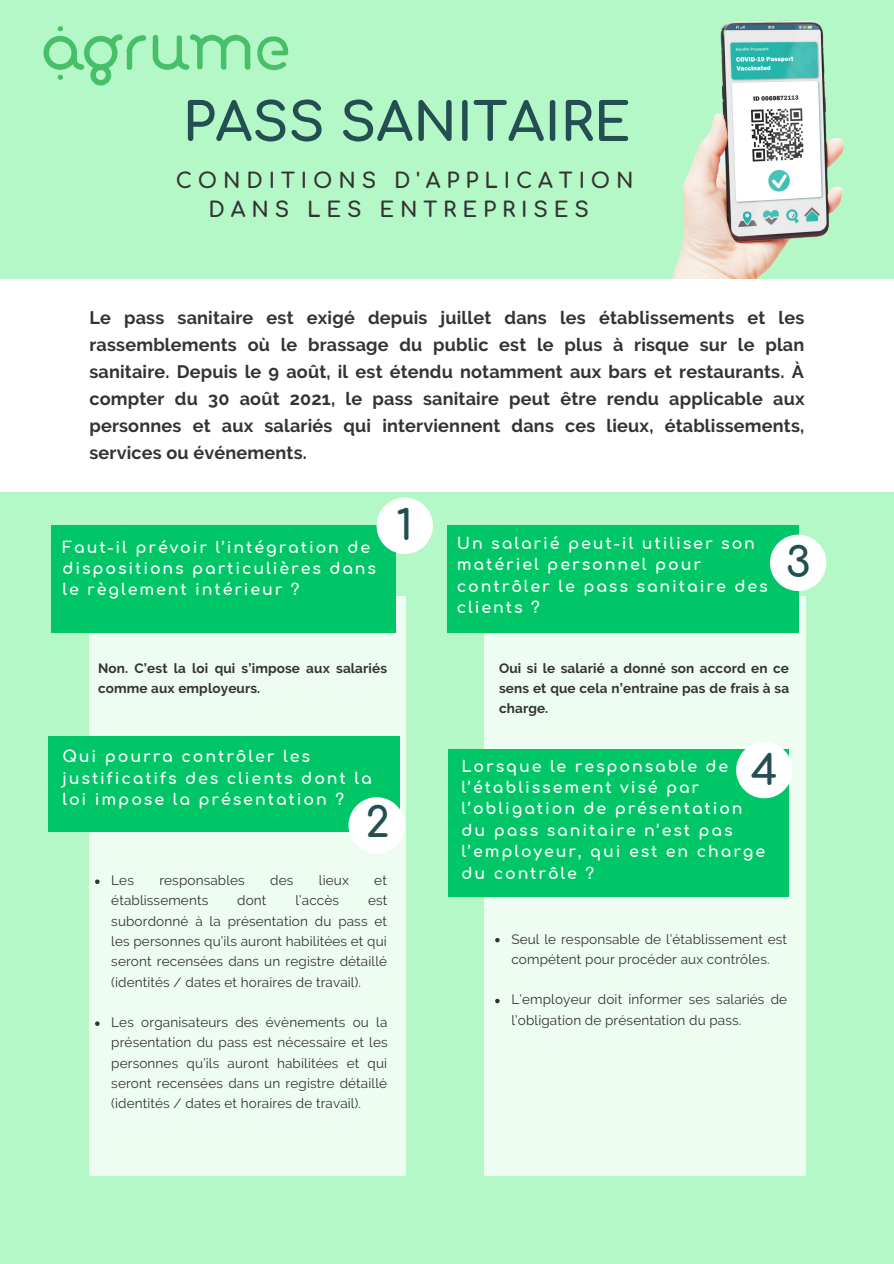
<style>
.page{position:relative;width:894px;height:1264px;background:#fff}
.page>*{position:absolute;margin:0;border:0;box-sizing:border-box;transform-origin:0 0}
.t1{font:700 52.5px "Comfortaa";color:#234f52}
.t2{font:700 41.25px "Comfortaa";color:#234f52}
.t3{font:700 21px/29.2px "Comfortaa";letter-spacing:.28em;color:#333;text-align:center}
.t4{font:700 18px/27px "Raleway";letter-spacing:.01em;color:#333;text-align:justify}
.t5{font:700 15.9px/21.5px "Comfortaa";letter-spacing:.12em;color:#fff}
.t6{font:700 15.75px/21.5px "Comfortaa";letter-spacing:.12em;color:#fff}
.t7{font:13.5px/20.2px "Raleway";letter-spacing:.01em;color:#333}
.t8{font:700 13.5px/20.2px "Raleway";letter-spacing:.01em;color:#333}
</style>
<div class="page">
<div style="left:0;top:0;width:893px;height:1263px;background:#b4f8c7"></div>
<div style="left:0;top:279px;width:893px;height:212px;background:#fff"></div>
<div style="left:89px;top:596px;width:317px;height:579px;background:#eefdf2"></div>
<div style="left:484px;top:596px;width:321px;height:579px;background:#eefdf2"></div>
<img style="left:672px;top:20px;width:172px;height:258px">
<div style="left:51px;top:525px;width:345px;height:107px;background:#00c667"></div>
<div style="left:446px;top:525px;width:352px;height:107px;background:#00c667"></div>
<div style="left:448px;top:748px;width:340px;height:148px;background:#00c667"></div>
<svg style="left:376px;top:497px;width:57px;height:57px"></svg>
<svg style="left:770px;top:534px;width:56px;height:57px"></svg>
<svg style="left:736px;top:742px;width:56px;height:56px"></svg>
<img style="left:43px;top:26px;width:246px;height:60px">
<svg style="left:495px;top:938px;width:4px;height:4px"></svg>
<svg style="left:495px;top:998px;width:4px;height:5px"></svg>
<div style="left:48px;top:735px;width:352px;height:96px;background:#00c667"></div>
<svg style="left:348px;top:797px;width:57px;height:56px"></svg>
<svg style="left:95px;top:879px;width:4px;height:5px"></svg>
<svg style="left:95px;top:1021px;width:4px;height:4px"></svg>
<p class="t1" style="left:182px;top:95px;width:449px">PASS SANITAIRE</p>
<p class="t3" style="left:176px;top:166px;width:459px">CONDITIONS D'APPLICATION<br>DANS LES ENTREPRISES</p>
<p class="t4" style="left:89px;top:304px;width:716px">Le pass sanitaire est exigé depuis juillet dans les établissements et les rassemblements où le brassage du public est le plus à risque sur le plan sanitaire. Depuis le 9 août, il est étendu notamment aux bars et restaurants. À compter du 30 août 2021, le pass sanitaire peut être rendu applicable aux personnes et aux salariés qui interviennent dans ces lieux, établissements, services ou événements.</p>
<p class="t2" style="left:396px;top:504px;width:18px">1</p>
<p class="t6" style="left:62px;top:536px;width:315px">Faut-il prévoir l’intégration de dispositions particulières dans le règlement intérieur ?</p>
<p class="t5" style="left:456px;top:533px;width:312px">Un salarié peut-il utiliser son matériel personnel pour contrôler le pass sanitaire des clients ?</p>
<p class="t2" style="left:785px;top:541px;width:26px">3</p>
<p class="t8" style="left:98px;top:657px;width:290px">Non. C’est la loi qui s’impose aux salariés comme aux employeurs.</p>
<p class="t5" style="left:62px;top:746px;width:311px">Qui pourra contrôler les justificatifs des clients dont la loi impose la présentation ?</p>
<p class="t2" style="left:365px;top:801px;width:26px">2</p>
<p class="t7" style="left:111px;top:870px;width:24px">Les</p>
<p class="t7" style="left:159px;top:870px;width:87px">responsables</p>
<p class="t7" style="left:270px;top:870px;width:25px">des</p>
<p class="t7" style="left:319px;top:870px;width:31px">lieux</p>
<p class="t7" style="left:374px;top:870px;width:14px">et</p>
<p class="t7" style="left:111px;top:890px;width:98px">établissements</p>
<p class="t7" style="left:237px;top:890px;width:31px">dont</p>
<p class="t7" style="left:295px;top:890px;width:45px">l’accès</p>
<p class="t7" style="left:111px;top:890px;width:277px;text-align:justify;text-indent:257px">est subordonné à la présentation du pass et les personnes qu’ils auront habilitées et qui seront recensées dans un registre détaillé (identités / dates et horaires de travail).</p>
<p class="t7" style="left:111px;top:1012px;width:278px;text-align:justify">Les organisateurs des évènements ou la présentation du pass est nécessaire et les personnes qu’ils auront habilitées et qui seront recensées dans un registre détaillé (identités / dates et horaires de travail).</p>
<p class="t8" style="left:499px;top:657px;width:291px;text-align:justify">Oui si le salarié a donné son accord en ce sens et que cela n’entraine pas de frais à sa charge.</p>
<p class="t2" style="left:750px;top:748px;width:28px">4</p>
<p class="t6" style="left:461px;top:755px;width:305px">Lorsque le responsable de l’établissement visé par l’obligation de présentation du pass sanitaire n’est pas l’employeur, qui est en charge du contrôle ?</p>
<p class="t7" style="left:511px;top:928px;width:277px">Seul le responsable de l’établissement est compétent pour procéder aux contrôles.</p>
<p class="t7" style="left:511px;top:989px;width:277px">L’employeur doit informer ses salariés de l’obligation de présentation du pass.</p>
</div>
